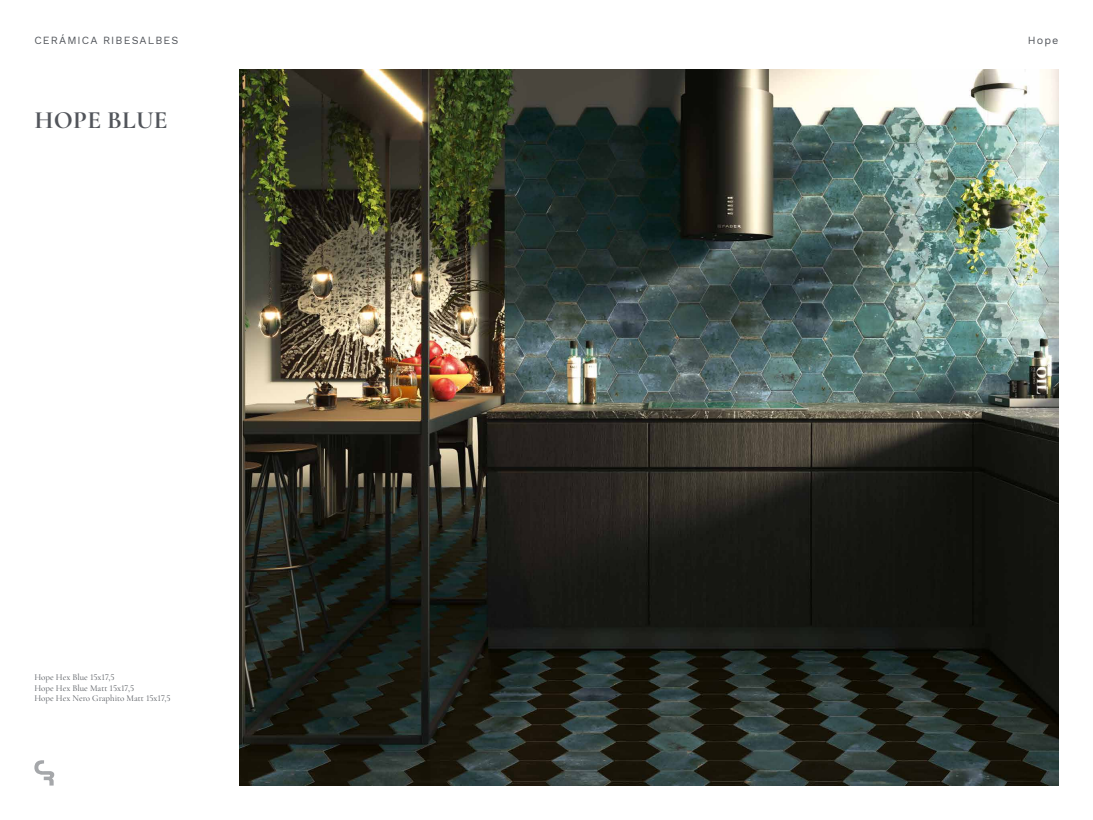
<style>
.page{position:relative;width:1093px;height:820px;background:#fff}
.page>*{position:absolute;margin:0;border:0;box-sizing:border-box;transform-origin:0 0}
.t1{font:700 25px "Cormorant Garamond";letter-spacing:.01em;color:#52555b}
.t2{font:10.8px "Work Sans";letter-spacing:.1em;color:#52555b}
.t3{font:9px/10.8px "Cormorant Garamond";color:#52555b}
</style>
<div class="page">
<svg style="left:34px;top:760px;width:20px;height:25px"></svg>
<img style="left:239px;top:70px;width:819px;height:715px">
<p class="t2" style="left:34px;top:34px;width:145px">CERÁMICA RIBESALBES</p>
<h1 class="t1" style="left:35px;top:104px;width:135px">HOPE BLUE</h1>
<p class="t3" style="left:34px;top:671px;width:138px">Hope Hex Blue 15x17,5<br>Hope Hex Blue Matt 15x17,5<br>Hope Hex Nero Graphito Matt 15x17,5</p>
<p class="t2" style="left:1028px;top:34px;width:32px">Hope</p>
</div>
